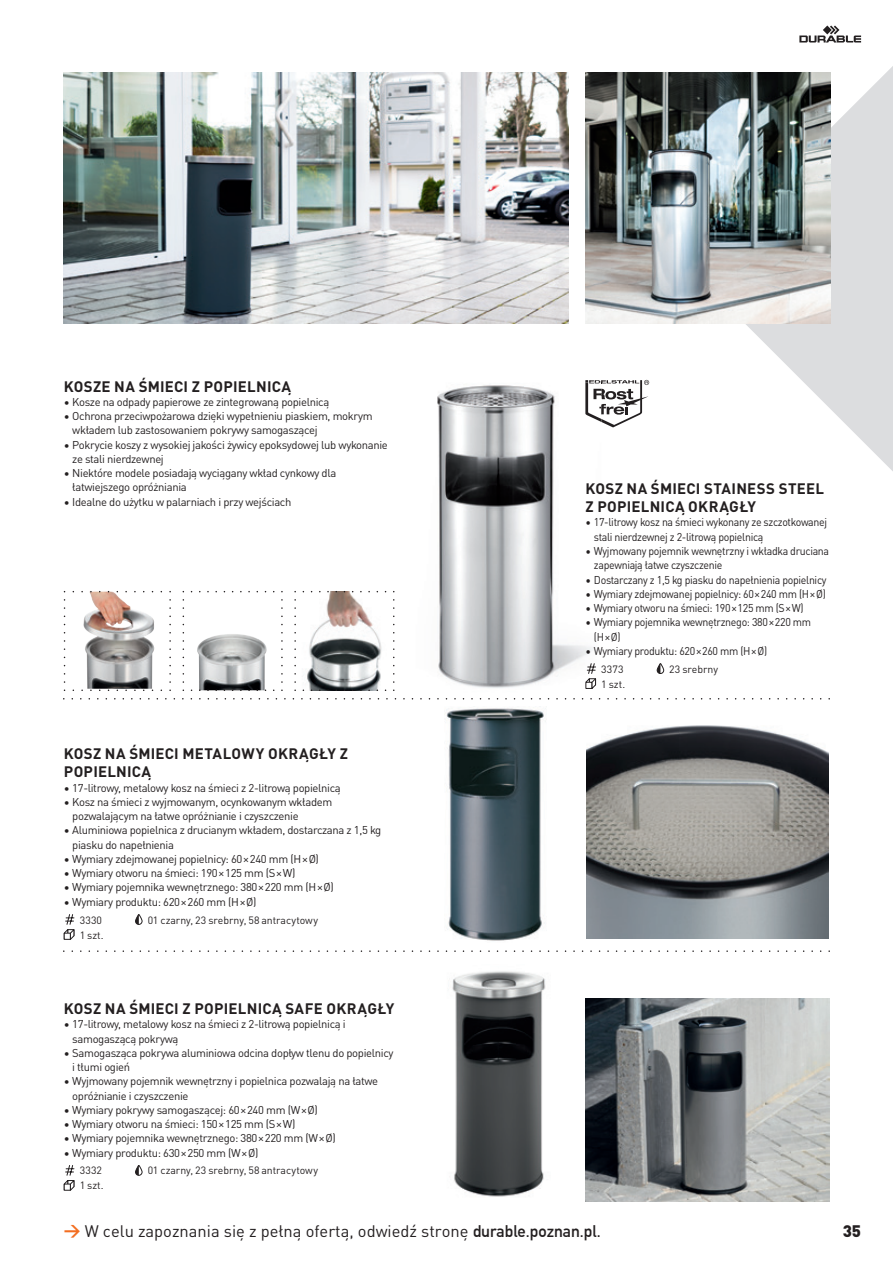
<style>
.page{position:relative;width:893px;height:1263px;background:#fff}
.page>*{position:absolute;margin:0;border:0;box-sizing:border-box;transform-origin:0 0}
.t1{font:16.5px "DIN Pro";color:#231f20}
.t2{font:900 16.5px "DIN Pro";color:#231f20}
.t3{font:700 15px/18px "DIN Pro";letter-spacing:.015em;color:#231f20}
.t4{font:11.25px/14.2px "DIN Pro";letter-spacing:-.03em;color:#231f20}
.t5{font:11.25px/14.2px "DIN Pro";letter-spacing:-.03em;color:#231f20;scale:.94 1}
.t6{font:10.5px "DIN Pro";color:#231f20}
.s1{font-weight:700;color:#f36e21}
.s2{font-family:"DIN Alternate";font-weight:700}
</style>
<div class="page">
<svg style="left:799px;top:26px;width:62px;height:17px"></svg>
<img style="left:445px;top:708px;width:101px;height:233px">
<img style="left:452px;top:971px;width:94px;height:226px">
<img style="left:585px;top:999px;width:244px;height:202px">
<svg style="left:183px;top:591px;width:100px;height:100px"></svg>
<svg style="left:64px;top:591px;width:107px;height:100px"></svg>
<svg style="left:294px;top:591px;width:100px;height:100px"></svg>
<img style="left:586px;top:725px;width:242px;height:213px">
<img style="left:64px;top:72px;width:504px;height:251px">
<img style="left:437px;top:385px;width:160px;height:303px">
<svg style="left:690px;top:66px;width:203px;height:405px;fill:#dcdddf"></svg>
<img style="left:585px;top:72px;width:245px;height:251px">
<svg style="left:63px;top:950px;width:767px;height:2px"></svg>
<svg style="left:63px;top:698px;width:767px;height:1px"></svg>
<svg style="left:585px;top:380px;width:64px;height:47px"></svg>
<img style="left:585px;top:382px;width:16px;height:40px">
<svg style="left:657px;top:663px;width:7px;height:11px"></svg>
<svg style="left:585px;top:663px;width:11px;height:26px"></svg>
<svg style="left:135px;top:914px;width:7px;height:11px"></svg>
<svg style="left:64px;top:914px;width:10px;height:26px"></svg>
<svg style="left:135px;top:1165px;width:7px;height:11px"></svg>
<svg style="left:64px;top:1165px;width:10px;height:26px"></svg>
<h2 class="t3" style="left:64px;top:376px;width:229px">KOSZE NA ŚMIECI Z POPIELNICĄ</h2>
<p class="t4" style="left:64px;top:394px;width:267px">• Kosze na odpady papierowe ze zintegrowaną popielnicą</p>
<p class="t4" style="left:72px;top:408px;width:302px;text-indent:-9px">• Ochrona przeciwpożarowa dzięki wypełnieniu piaskiem, mokrym wkładem lub zastosowaniem pokrywy samogaszącej</p>
<p class="t4" style="left:72px;top:437px;width:317px;text-indent:-9px">• Pokrycie koszy z wysokiej jakości żywicy epoksydowej lub wykonanie ze stali nierdzewnej</p>
<p class="t4" style="left:72px;top:465px;width:266px;text-indent:-9px">• Niektóre modele posiadają wyciągany wkład cynkowy dla łatwiejszego opróżniania</p>
<p class="t4" style="left:64px;top:494px;width:229px">• Idealne do użytku w palarniach i przy wejściach</p>
<h2 class="t3" style="left:64px;top:744px;width:286px">KOSZ NA ŚMIECI METALOWY OKRĄGŁY Z<br>POPIELNICĄ</h2>
<p class="t4" style="left:64px;top:780px;width:279px">• 17-litrowy, metalowy kosz na śmieci z 2-litrową popielnicą</p>
<p class="t4" style="left:72px;top:794px;width:262px;text-indent:-9px">• Kosz na śmieci z wyjmowanym, ocynkowanym wkładem pozwalającym na łatwe opróżnianie i czyszczenie</p>
<p class="t4" style="left:72px;top:822px;width:311px;text-indent:-9px">• Aluminiowa popielnica z drucianym wkładem, dostarczana z 1,5 kg piasku do napełnienia</p>
<p class="t4" style="left:64px;top:851px;width:257px">• Wymiary zdejmowanej popielnicy: 60 × 240 mm (H × Ø)</p>
<p class="t4" style="left:64px;top:865px;width:233px">• Wymiary otworu na śmieci: 190 × 125 mm (S × W)</p>
<p class="t4" style="left:64px;top:879px;width:272px">• Wymiary pojemnika wewnętrznego: 380 × 220 mm (H × Ø)</p>
<p class="t4" style="left:64px;top:894px;width:194px">• Wymiary produktu: 620 × 260 mm (H × Ø)</p>
<p class="t6" style="left:80px;top:912px;width:24px">3330</p>
<p class="t6" style="left:148px;top:912px;width:172px">01 czarny, 23 srebrny, 58 antracytowy</p>
<p class="t6" style="left:80px;top:927px;width:25px">1 szt.</p>
<h2 class="t3" style="left:64px;top:999px;width:332px">KOSZ NA ŚMIECI Z POPIELNICĄ SAFE OKRĄGŁY</h2>
<p class="t4" style="left:72px;top:1016px;width:275px;text-indent:-9px">• 17-litrowy, metalowy kosz na śmieci z 2-litrową popielnicą i samogaszącą pokrywą</p>
<p class="t4" style="left:72px;top:1045px;width:323px;text-indent:-9px">• Samogasząca pokrywa aluminiowa odcina dopływ tlenu do popielnicy i tłumi ogień</p>
<p class="t4" style="left:72px;top:1073px;width:307px;text-indent:-9px">• Wyjmowany pojemnik wewnętrzny i popielnica pozwalają na łatwe opróżnianie i czyszczenie</p>
<p class="t4" style="left:64px;top:1102px;width:256px">• Wymiary pokrywy samogaszącej: 60 × 240 mm (W × Ø)</p>
<p class="t4" style="left:64px;top:1116px;width:233px">• Wymiary otworu na śmieci: 150 × 125 mm (S × W)</p>
<p class="t4" style="left:64px;top:1130px;width:273px">• Wymiary pojemnika wewnętrznego: 380 × 220 mm (W × Ø)</p>
<p class="t4" style="left:64px;top:1145px;width:196px">• Wymiary produktu: 630 × 250 mm (W × Ø)</p>
<p class="t6" style="left:80px;top:1162px;width:24px">3332</p>
<p class="t6" style="left:148px;top:1162px;width:172px">01 czarny, 23 srebrny, 58 antracytowy</p>
<p class="t6" style="left:80px;top:1177px;width:25px">1 szt.</p>
<h2 class="t3" style="left:585px;top:479px;width:240px">KOSZ NA ŚMIECI STAINESS STEEL<br>Z POPIELNICĄ OKRĄGŁY</h2>
<p class="t5" style="left:594px;top:515px;width:250px;text-indent:-9px">• 17-litrowy kosz na śmieci wykonany ze szczotkowanej stali nierdzewnej z 2-litrową popielnicą</p>
<p class="t5" style="left:594px;top:543px;width:252px;text-indent:-9px">• Wyjmowany pojemnik wewnętrzny i wkładka druciana zapewniają łatwe czyszczenie</p>
<p class="t5" style="left:585px;top:572px;width:258px">• Dostarczany z 1,5 kg piasku do napełnienia popielnicy</p>
<p class="t5" style="left:585px;top:586px;width:257px">• Wymiary zdejmowanej popielnicy: 60 × 240 mm (H × Ø)</p>
<p class="t5" style="left:585px;top:600px;width:234px">• Wymiary otworu na śmieci: 190 × 125 mm (S × W)</p>
<p class="t5" style="left:594px;top:614px;width:233px;text-indent:-9px">• Wymiary pojemnika wewnętrznego: 380 × 220 mm (H × Ø)</p>
<p class="t5" style="left:585px;top:643px;width:195px">• Wymiary produktu: 620 × 260 mm (H × Ø)</p>
<p class="t6" style="left:601px;top:661px;width:24px">3373</p>
<p class="t6" style="left:669px;top:661px;width:50px">23 srebrny</p>
<p class="t6" style="left:601px;top:676px;width:25px">1 szt.</p>
<h1 class="t1" style="left:64px;top:1219px;width:538px"><span class="s1">→</span> W celu zapoznania się z pełną ofertą, odwiedź stronę <span class="s2">durable.poznan.pl.</span></h1>
<h1 class="t2" style="left:843px;top:1218px;width:20px">35</h1>
</div>
